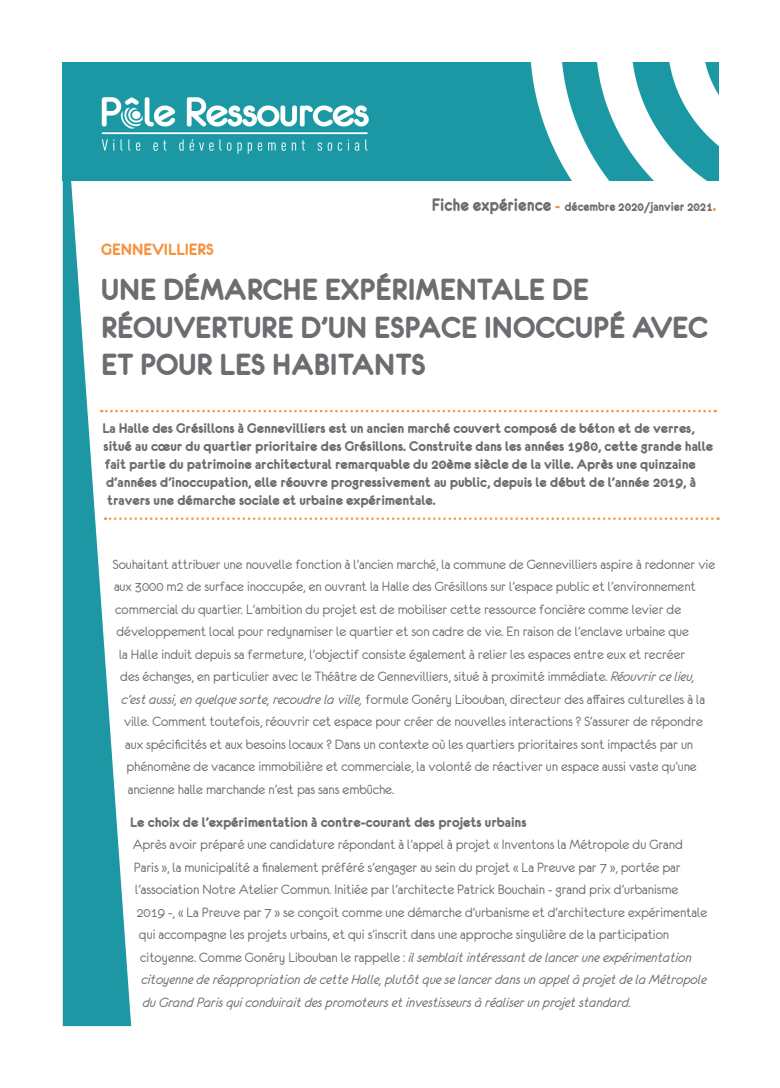
<style>
.page{position:relative;width:780px;height:1088px;background:#fff}
.page>*{position:absolute;margin:0;border:0;box-sizing:border-box;transform-origin:0 0}
.t1{font:32.5px/37.5px "Eurofurencebold";color:#6c6d70}
.t2{font:17.5px "Eurofurencebold";color:#f6923e}
.t3{font:15px "Eurofurenceregular";color:#6c6d70}
.t4{font:15px/18px "Eurofurencebold";letter-spacing:-.005em;color:#6c6d70}
.t5{font:15px/22.5px "Eurofurenceitalic";color:#6c6d70}
.t6{font:13.75px "Eurofurencebold";color:#6c6d70;scale:.91 1}
.s1{font-size:19.25px}
.s2{font-size:16.5px;color:#f6923e}
.s3{font-size:19.25px;color:#f6923e}
.s4{font-family:"Eurofurenceitalic"}
.s5{font-family:"Eurofurenceregular"}
</style>
<div class="page">
<svg style="left:131px;top:517px;width:587px;height:3px"></svg>
<svg style="left:131px;top:410px;width:584px;height:2px"></svg>
<svg style="left:63px;top:180px;width:68px;height:846px;fill:#1d97a4"></svg>
<img style="left:63px;top:63px;width:655px;height:117px">
<p class="t6" style="left:432px;top:200px;width:314px"><span class="s1">Fiche expérience</span> <span class="s2">-</span> décembre 2020/janvier 2021<span class="s3">.</span></p>
<p class="t2" style="left:101px;top:241px;width:114px">GENNEVILLIERS</p>
<h1 class="t1" style="left:101px;top:271px;width:608px">UNE DÉMARCHE EXPÉRIMENTALE DE<br>RÉOUVERTURE D’UN ESPACE INOCCUPÉ AVEC<br>ET POUR LES HABITANTS</h1>
<p class="t4" style="left:102px;top:419px;width:612px">La Halle des Grésillons à Gennevilliers est un ancien marché couvert composé de béton et de verres, situé au cœur du quartier prioritaire des Grésillons. Construite dans les années 1980, cette grande halle fait partie du patrimoine architectural remarquable du 20ème siècle de la ville. Après une quinzaine d’années d’inoccupation, elle réouvre progressivement au public, depuis le début de l’année 2019, à travers une démarche sociale et urbaine expérimentale.</p>
<p class="t3" style="left:113px;top:556px;width:604px">Souhaitant attribuer une nouvelle fonction à l’ancien marché, la commune de Gennevilliers aspire à redonner vie</p>
<p class="t3" style="left:114px;top:579px;width:583px">aux 3000 m2 de surface inoccupée, en ouvrant la Halle des Grésillons sur l’espace public et l’environnement</p>
<p class="t3" style="left:115px;top:601px;width:567px">commercial du quartier. L’ambition du projet est de mobiliser cette ressource foncière comme levier de</p>
<p class="t3" style="left:116px;top:624px;width:574px">développement local pour redynamiser le quartier et son cadre de vie. En raison de l’enclave urbaine que</p>
<p class="t3" style="left:119px;top:646px;width:567px">la Halle induit depuis sa fermeture, l’objectif consiste également à relier les espaces entre eux et recréer</p>
<p class="t3" style="left:120px;top:669px;width:576px">des échanges, en particulier avec le Théâtre de Gennevilliers, situé à proximité immédiate. <span class="s4">Réouvrir ce lieu,</span></p>
<p class="t3" style="left:121px;top:691px;width:585px"><span class="s4">c’est aussi, en quelque sorte, recoudre la ville,</span> formule Gonéry Libouban, directeur des affaires culturelles à la</p>
<p class="t3" style="left:124px;top:714px;width:580px">ville. Comment toutefois, réouvrir cet espace pour créer de nouvelles interactions ? S’assurer de répondre</p>
<p class="t3" style="left:125px;top:736px;width:569px">aux spécificités et aux besoins locaux ? Dans un contexte où les quartiers prioritaires sont impactés par un</p>
<p class="t3" style="left:126px;top:759px;width:571px">phénomène de vacance immobilière et commerciale, la volonté de réactiver un espace aussi vaste qu’une</p>
<p class="t3" style="left:128px;top:781px;width:268px">ancienne halle marchande n’est pas sans embûche.</p>
<p class="t4" style="left:130px;top:813px;width:398px">Le choix de l’expérimentation à contre-courant des projets urbains</p>
<p class="t3" style="left:133px;top:837px;width:551px">Après avoir préparé une candidature répondant à l’appel à projet « Inventons la Métropole du Grand</p>
<p class="t3" style="left:134px;top:859px;width:548px">Paris », la municipalité a finalement préféré s’engager au sein du projet « La Preuve par 7 », portée par</p>
<p class="t3" style="left:135px;top:882px;width:544px">l’association Notre Atelier Commun. Initiée par l’architecte Patrick Bouchain - grand prix d’urbanisme</p>
<p class="t3" style="left:136px;top:904px;width:572px">2019 -, « La Preuve par 7 » se conçoit comme une démarche d’urbanisme et d’architecture expérimentale</p>
<p class="t3" style="left:139px;top:927px;width:531px">qui accompagne les projets urbains, et qui s’inscrit dans une approche singulière de la participation</p>
<p class="t5" style="left:140px;top:946px;width:568px"><span class="s5">citoyenne. Comme Gonéry Libouban le rappelle :</span> il semblait intéressant de lancer une expérimentation citoyenne de réappropriation de cette Halle, plutôt que se lancer dans un appel à projet de la Métropole du Grand Paris qui conduirait des promoteurs et investisseurs à réaliser un projet standard.</p>
</div>
